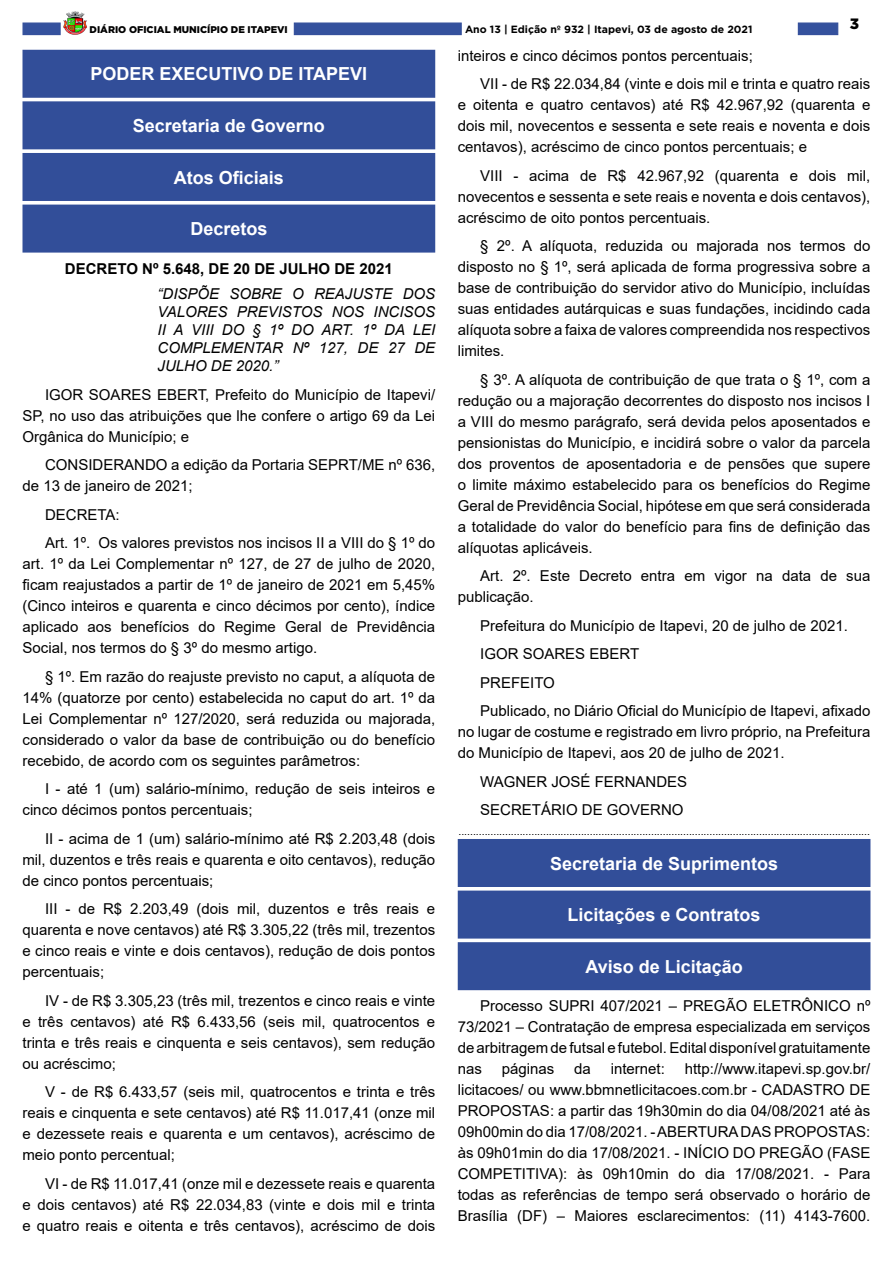
<style>
.page{position:relative;width:893px;height:1263px;background:#fff}
.page>*{position:absolute;margin:0;border:0;box-sizing:border-box;transform-origin:0 0}
.t1{font:700 18px "Arial";color:#fff}
._2_-_Corpo{font:15px/21px "Arial";color:#000;text-align:justify}
._3_-_Ementa{font:italic 15px/18px "Arial";color:#000;text-align:justify}
._1_-_Cabeçalho{font:700 15px "Arial";color:#000}
.t2{font:900 15px "Gotham";color:#000}
._4_-_Fim{font:10.5px "Arial";color:#000}
.t3{font:700 10.5px "Gotham";color:#000}
.t4{font:900 9.75px "Gotham";color:#000}
</style>
<div class="page">
<div style="left:22px;top:23px;width:39px;height:12px;background:#34519d;border:1px solid #334f9b"></div>
<div style="left:798px;top:23px;width:40px;height:12px;background:#34519d"></div>
<img style="left:63px;top:11px;width:24px;height:24px">
<div style="left:294px;top:23px;width:168px;height:12px;background:#34519d"></div>
<div style="left:23px;top:50px;width:412px;height:47px;background:#324e99"></div>
<div style="left:22px;top:50px;width:413px;height:48px;border:1px solid #324e99"></div>
<div style="left:23px;top:102px;width:412px;height:47px;background:#324e99"></div>
<div style="left:22px;top:101px;width:413px;height:48px;border:1px solid #324e99"></div>
<div style="left:23px;top:154px;width:412px;height:46px;background:#324e99"></div>
<div style="left:22px;top:153px;width:413px;height:48px;border:1px solid #324e99"></div>
<div style="left:23px;top:205px;width:412px;height:47px;background:#324e99"></div>
<div style="left:22px;top:205px;width:413px;height:48px;border:1px solid #324e99"></div>
<div style="left:458px;top:839px;width:412px;height:47px;background:#324e99"></div>
<div style="left:458px;top:839px;width:412px;height:48px;border:1px solid #324e99"></div>
<div style="left:458px;top:891px;width:412px;height:47px;background:#324e99"></div>
<div style="left:458px;top:890px;width:412px;height:48px;border:1px solid #324e99"></div>
<div style="left:458px;top:943px;width:412px;height:47px;background:#324e99"></div>
<div style="left:458px;top:942px;width:412px;height:48px;border:1px solid #324e99"></div>
<p class="t4" style="left:90px;top:23px;width:200px">DIÁRIO OFICIAL MUNICÍPIO DE ITAPEVI</p>
<p class="t3" style="left:465px;top:22px;width:289px">Ano 13 | Edição nº 932 | Itapevi, 03 de agosto de 2021</p>
<p class="t2" style="left:850px;top:13px;width:11px">3</p>
<p class="t1" style="left:90px;top:61px;width:278px">PODER EXECUTIVO DE ITAPEVI</p>
<p class="t1" style="left:133px;top:113px;width:194px">Secretaria de Governo</p>
<p class="t1" style="left:174px;top:164px;width:112px">Atos Oficiais</p>
<p class="t1" style="left:190px;top:216px;width:79px">Decretos</p>
<p class="_1_-_Cabeçalho" style="left:65px;top:258px;width:329px">DECRETO Nº 5.648, DE 20 DE JULHO DE 2021</p>
<p class="_3_-_Ementa" style="left:158px;top:285px;width:279px">“DISPÕE SOBRE O REAJUSTE DOS VALORES PREVISTOS NOS INCISOS II A VIII DO § 1º DO ART. 1º DA LEI COMPLEMENTAR Nº 127, DE 27 DE JULHO DE 2020.”</p>
<p class="_2_-_Corpo" style="left:22px;top:384px;width:414px;text-indent:22px">IGOR SOARES EBERT, Prefeito do Município de Itapevi/ SP, no uso das atribuições que lhe confere o artigo 69 da Lei Orgânica do Município; e</p>
<p class="_2_-_Corpo" style="left:22px;top:454px;width:414px;text-indent:22px">CONSIDERANDO a edição da Portaria SEPRT/ME nº 636, de 13 de janeiro de 2021;</p>
<p class="_2_-_Corpo" style="left:45px;top:504px;width:76px">DECRETA:</p>
<p class="_2_-_Corpo" style="left:22px;top:532px;width:414px;text-indent:22px">Art. 1º. Os valores previstos nos incisos II a VIII do § 1º do art. 1º da Lei Complementar nº 127, de 27 de julho de 2020, ficam reajustados a partir de 1º de janeiro de 2021 em 5,45% (Cinco inteiros e quarenta e cinco décimos por cento), índice aplicado aos benefícios do Regime Geral de Previdência Social, nos termos do § 3º do mesmo artigo.</p>
<p class="_2_-_Corpo" style="left:22px;top:666px;width:414px;text-indent:22px">§ 1º. Em razão do reajuste previsto no caput, a alíquota de 14% (quatorze por cento) estabelecida no caput do art. 1º da Lei Complementar nº 127/2020, será reduzida ou majorada, considerado o valor da base de contribuição ou do benefício recebido, de acordo com os seguintes parâmetros:</p>
<p class="_2_-_Corpo" style="left:22px;top:778px;width:414px;text-indent:22px">I - até 1 (um) salário-mínimo, redução de seis inteiros e cinco décimos pontos percentuais;</p>
<p class="_2_-_Corpo" style="left:22px;top:828px;width:414px;text-indent:22px">II - acima de 1 (um) salário-mínimo até R$ 2.203,48 (dois mil, duzentos e três reais e quarenta e oito centavos), redução de cinco pontos percentuais;</p>
<p class="_2_-_Corpo" style="left:22px;top:898px;width:414px;text-indent:22px">III - de R$ 2.203,49 (dois mil, duzentos e três reais e quarenta e nove centavos) até R$ 3.305,22 (três mil, trezentos e cinco reais e vinte e dois centavos), redução de dois pontos percentuais;</p>
<p class="_2_-_Corpo" style="left:22px;top:990px;width:414px;text-indent:22px">IV - de R$ 3.305,23 (três mil, trezentos e cinco reais e vinte e três centavos) até R$ 6.433,56 (seis mil, quatrocentos e trinta e três reais e cinquenta e seis centavos), sem redução ou acréscimo;</p>
<p class="_2_-_Corpo" style="left:22px;top:1081px;width:414px;text-indent:22px">V - de R$ 6.433,57 (seis mil, quatrocentos e trinta e três reais e cinquenta e sete centavos) até R$ 11.017,41 (onze mil e dezessete reais e quarenta e um centavos), acréscimo de meio ponto percentual;</p>
<p class="_2_-_Corpo" style="left:22px;top:1173px;width:414px;text-indent:22px">VI - de R$ 11.017,41 (onze mil e dezessete reais e quarenta e dois centavos) até R$ 22.034,83 (vinte e dois mil e trinta e quatro reais e oitenta e três centavos), acréscimo de dois</p>
<p class="_2_-_Corpo" style="left:458px;top:45px;width:297px">inteiros e cinco décimos pontos percentuais;</p>
<p class="_2_-_Corpo" style="left:458px;top:73px;width:414px;text-indent:22px">VII - de R$ 22.034,84 (vinte e dois mil e trinta e quatro reais e oitenta e quatro centavos) até R$ 42.967,92 (quarenta e dois mil, novecentos e sessenta e sete reais e noventa e dois centavos), acréscimo de cinco pontos percentuais; e</p>
<p class="_2_-_Corpo" style="left:458px;top:165px;width:414px;text-indent:22px">VIII - acima de R$ 42.967,92 (quarenta e dois mil, novecentos e sessenta e sete reais e noventa e dois centavos), acréscimo de oito pontos percentuais.</p>
<p class="_2_-_Corpo" style="left:458px;top:235px;width:414px;text-indent:22px">§ 2º. A alíquota, reduzida ou majorada nos termos do disposto no § 1º, será aplicada de forma progressiva sobre a base de contribuição do servidor ativo do Município, incluídas suas entidades autárquicas e suas fundações, incidindo cada alíquota sobre a faixa de valores compreendida nos respectivos limites.</p>
<p class="_2_-_Corpo" style="left:458px;top:369px;width:414px;text-indent:22px">§ 3º. A alíquota de contribuição de que trata o § 1º, com a redução ou a majoração decorrentes do disposto nos incisos I a VIII do mesmo parágrafo, será devida pelos aposentados e pensionistas do Município, e incidirá sobre o valor da parcela dos proventos de aposentadoria e de pensões que supere o limite máximo estabelecido para os benefícios do Regime Geral de Previdência Social, hipótese em que será considerada a totalidade do valor do benefício para fins de definição das alíquotas aplicáveis.</p>
<p class="_2_-_Corpo" style="left:458px;top:565px;width:414px;text-indent:22px">Art. 2º. Este Decreto entra em vigor na data de sua publicação.</p>
<p class="_2_-_Corpo" style="left:480px;top:615px;width:369px">Prefeitura do Município de Itapevi, 20 de julho de 2021.</p>
<p class="_2_-_Corpo" style="left:480px;top:643px;width:160px">IGOR SOARES EBERT</p>
<p class="_2_-_Corpo" style="left:480px;top:672px;width:76px">PREFEITO</p>
<p class="_2_-_Corpo" style="left:458px;top:700px;width:414px;text-indent:22px">Publicado, no Diário Oficial do Município de Itapevi, afixado no lugar de costume e registrado em livro próprio, na Prefeitura do Município de Itapevi, aos 20 de julho de 2021.</p>
<p class="_2_-_Corpo" style="left:480px;top:771px;width:208px">WAGNER JOSÉ FERNANDES</p>
<p class="_2_-_Corpo" style="left:480px;top:799px;width:205px">SECRETÁRIO DE GOVERNO</p>
<p class="_4_-_Fim" style="left:458px;top:824px;width:413px">.............................................................................................................................................</p>
<p class="t1" style="left:550px;top:850px;width:230px">Secretaria de Suprimentos</p>
<p class="t1" style="left:568px;top:902px;width:195px">Licitações e Contratos</p>
<p class="t1" style="left:585px;top:954px;width:159px">Aviso de Licitação</p>
<p class="_2_-_Corpo" style="left:458px;top:995px;width:414px;text-indent:22px">Processo SUPRI 407/2021 – PREGÃO ELETRÔNICO nº 73/2021 – Contratação de empresa especializada em serviços de arbitragem de futsal e futebol. Edital disponível gratuitamente nas</p>
<p class="_2_-_Corpo" style="left:458px;top:1058px;width:414px;text-indent:227px">http://www.itapevi.sp.gov.br/ licitacoes/ ou www.bbmnetlicitacoes.com.br - CADASTRO DE PROPOSTAS: a partir das 19h30min do dia 04/08/2021 até às 09h00min do dia 17/08/2021. - ABERTURA DAS PROPOSTAS: às 09h01min do dia 17/08/2021. - INÍCIO DO PREGÃO (FASE COMPETITIVA): às 09h10min do dia 17/08/2021. - Para todas as referências de tempo será observado o horário de Brasília (DF) – Maiores esclarecimentos: (11) 4143-7600.</p>
<p class="_2_-_Corpo" style="left:502px;top:1058px;width:54px">páginas</p>
<p class="_2_-_Corpo" style="left:574px;top:1058px;width:18px">da</p>
<p class="_2_-_Corpo" style="left:611px;top:1058px;width:56px">internet:</p>
</div>
